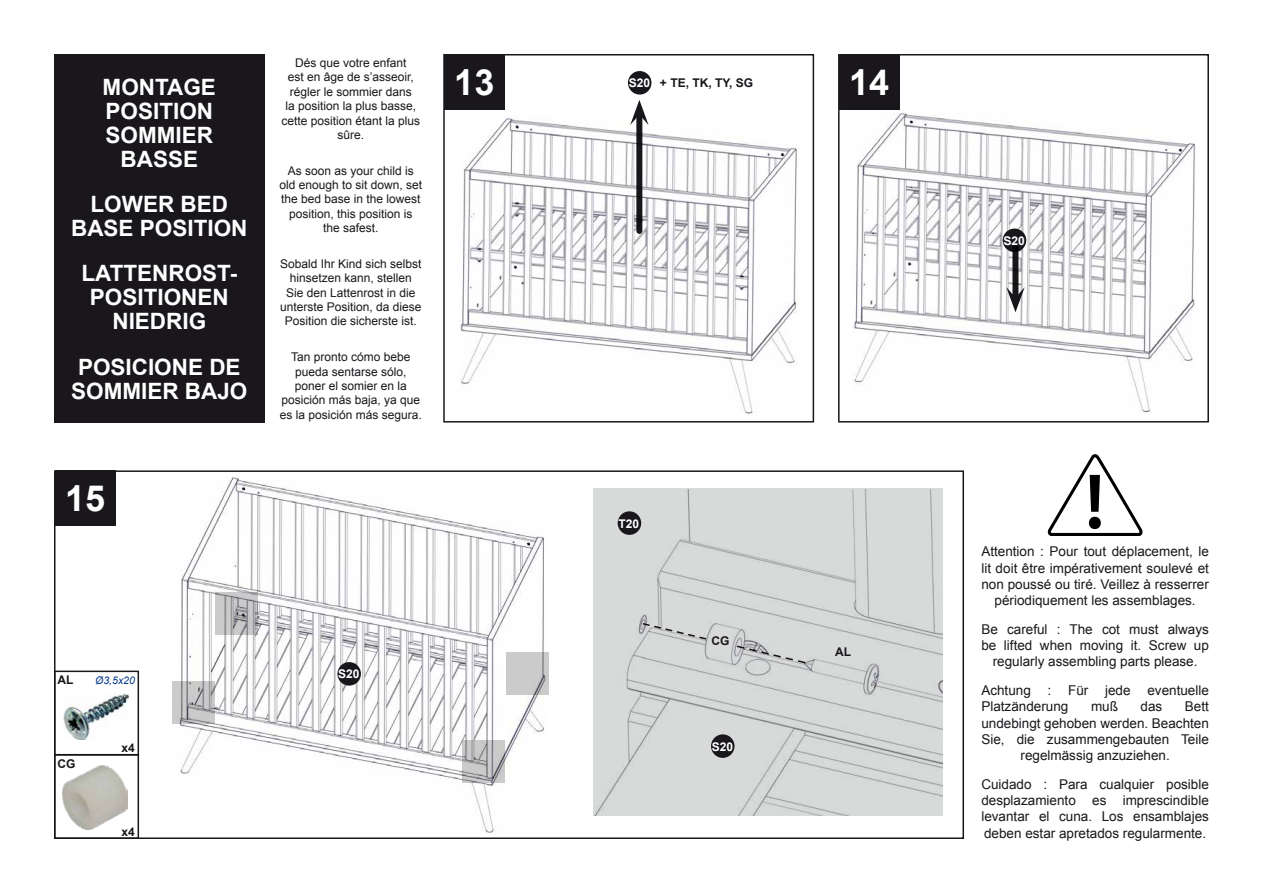
<style>
.page{position:relative;width:1263px;height:893px;background:#fff}
.page>*{position:absolute;margin:0;border:0;box-sizing:border-box;transform-origin:0 0}
.t1{font:600 79.2px "Myriad Pro";color:#000}
.t2{font:700 36px "Arial";color:#fff}
.t3{font:700 22.5px/24px "Arial";color:#fff;text-align:center}
.t4{font:13.5px/16.2px "Arial";color:#1a171c;text-align:center}
.t5{font:12px/14.4px "Arial";color:#1a171c;text-align:center}
.t6{font:700 12px "Arial";color:#1a171c}
.t7{font:700 12px "Arial";color:#fff}
.t8{font:italic 10.5px "Arial";color:#003889}
</style>
<div class="page">
<div style="left:172px;top:681px;width:42px;height:42px;background:#ccc"></div>
<img style="left:460px;top:118px;width:337px;height:296px">
<img style="left:854px;top:112px;width:342px;height:301px">
<img style="left:177px;top:477px;width:372px;height:356px">
<div style="left:54px;top:54px;width:211px;height:369px;background:#1a171c"></div>
<div style="left:443px;top:54px;width:371px;height:369px;border:2px solid #1a171b"></div>
<div style="left:444px;top:54px;width:61px;height:56px;background:#1a171c"></div>
<div style="left:55px;top:470px;width:60px;height:56px;background:#1a171c"></div>
<div style="left:838px;top:54px;width:371px;height:369px;border:2px solid #1a171b"></div>
<div style="left:839px;top:54px;width:60px;height:56px;background:#1a171c"></div>
<img style="left:595px;top:489px;width:347px;height:326px">
<div style="left:54px;top:754px;width:85px;height:85px;border:2px solid #1a171c"></div>
<img style="left:62px;top:765px;width:66px;height:65px">
<div style="left:628px;top:71px;width:23px;height:24px;background:#1a171c;border-radius:50%"></div>
<div style="left:636px;top:115px;width:6px;height:116px;background:#1a171c"></div>
<svg style="left:630px;top:100px;width:18px;height:25px"></svg>
<div style="left:1003px;top:229px;width:23px;height:23px;background:#1a171c;border-radius:50%"></div>
<div style="left:1012px;top:248px;width:6px;height:50px;background:#1a171c"></div>
<svg style="left:1006px;top:287px;width:19px;height:25px"></svg>
<div style="left:54px;top:671px;width:85px;height:85px;border:2px solid #1a171c"></div>
<div style="left:337px;top:662px;width:24px;height:24px;background:#1a171c;border-radius:50%"></div>
<svg style="left:1047px;top:454px;width:96px;height:82px"></svg>
<img style="left:64px;top:694px;width:65px;height:46px">
<svg style="left:642px;top:622px;width:65px;height:19px"></svg>
<svg style="left:736px;top:645px;width:70px;height:19px"></svg>
<div style="left:711px;top:734px;width:23px;height:24px;background:#1a171c;border-radius:50%"></div>
<div style="left:618px;top:511px;width:23px;height:24px;background:#1a171c;border-radius:50%"></div>
<h3 class="t3" style="left:103px;top:76px;width:115px">MONTAGE<br>POSITION<br>SOMMIER<br>BASSE</h3>
<h3 class="t3" style="left:71px;top:193px;width:178px">LOWER BED<br>BASE POSITION</h3>
<h3 class="t3" style="left:81px;top:262px;width:157px">LATTENROST-<br>POSITIONEN<br>NIEDRIG</h3>
<h3 class="t3" style="left:71px;top:355px;width:178px">POSICIONE DE<br>SOMMIER BAJO</h3>
<h2 class="t2" style="left:65px;top:475px;width:42px">15</h2>
<p class="t5" style="left:281px;top:56px;width:140px">Dés que votre enfant<br>est en âge de s’asseoir, régler le sommier dans<br>la position la plus basse, cette position étant la plus sûre.</p>
<p class="t5" style="left:279px;top:163px;width:144px">As soon as your child is old enough to sit down, set the bed base in the lowest position, this position is the safest.</p>
<p class="t5" style="left:280px;top:257px;width:143px">Sobald Ihr Kind sich selbst hinsetzen kann, stellen<br>Sie den Lattenrost in die unterste Position, da diese<br>Position die sicherste ist.</p>
<p class="t5" style="left:280px;top:350px;width:144px">Tan pronto cómo bebe pueda sentarse sólo, poner el somier en la posición más baja, ya que es la posición más segura.</p>
<h2 class="t2" style="left:454px;top:58px;width:42px">13</h2>
<p class="t6" style="left:57px;top:672px;width:17px">AL</p>
<p class="t8" style="left:95px;top:673px;width:41px">Ø3,5x20</p>
<p class="t6" style="left:57px;top:755px;width:19px">CG</p>
<p class="t6" style="left:121px;top:740px;width:15px">x4</p>
<p class="t6" style="left:121px;top:823px;width:15px">x4</p>
<p class="t7" style="left:338px;top:666px;width:23px">S20</p>
<p class="t7" style="left:629px;top:75px;width:23px">S20</p>
<p class="t6" style="left:660px;top:75px;width:95px">+ TE, TK, TY, SG</p>
<h2 class="t2" style="left:849px;top:58px;width:42px">14</h2>
<p class="t7" style="left:618px;top:515px;width:22px">T20</p>
<p class="t6" style="left:711px;top:633px;width:19px">CG</p>
<p class="t7" style="left:712px;top:738px;width:23px">S20</p>
<p class="t6" style="left:835px;top:644px;width:17px">AL</p>
<p class="t7" style="left:1003px;top:233px;width:23px">S20</p>
<h1 class="t1" style="left:1085px;top:451px;width:21px">!</h1>
<p class="t4" style="left:981px;top:544px;width:229px">Attention : Pour tout déplacement, le lit doit être impérativement soulevé et non poussé ou tiré. Veillez à resserrer périodiquement les assemblages.</p>
<p class="t4" style="left:981px;top:621px;width:229px">Be careful : The cot must always be lifted when moving it. Screw up regularly assembling parts please.</p>
<p class="t4" style="left:981px;top:682px;width:229px;text-align:left">Achtung : Für jede eventuelle<br>Platzänderung</p>
<p class="t4" style="left:1091px;top:699px;width:28px">muß</p>
<p class="t4" style="left:1140px;top:699px;width:23px">das</p>
<p class="t4" style="left:1185px;top:699px;width:26px">Bett</p>
<p class="t4" style="left:981px;top:715px;width:229px">undebingt gehoben werden. Beachten</p>
<p class="t4" style="left:981px;top:731px;width:229px">Sie, die zusammengebauten Teile</p>
<p class="t4" style="left:1020px;top:747px;width:151px">regelmässig anzuziehen.</p>
<p class="t4" style="left:981px;top:776px;width:229px;text-align:justify">Cuidado : Para cualquier posible desplazamiento es imprescindible levantar el cuna. Los ensamblajes deben estar apretados regularmente.</p>
</div>
